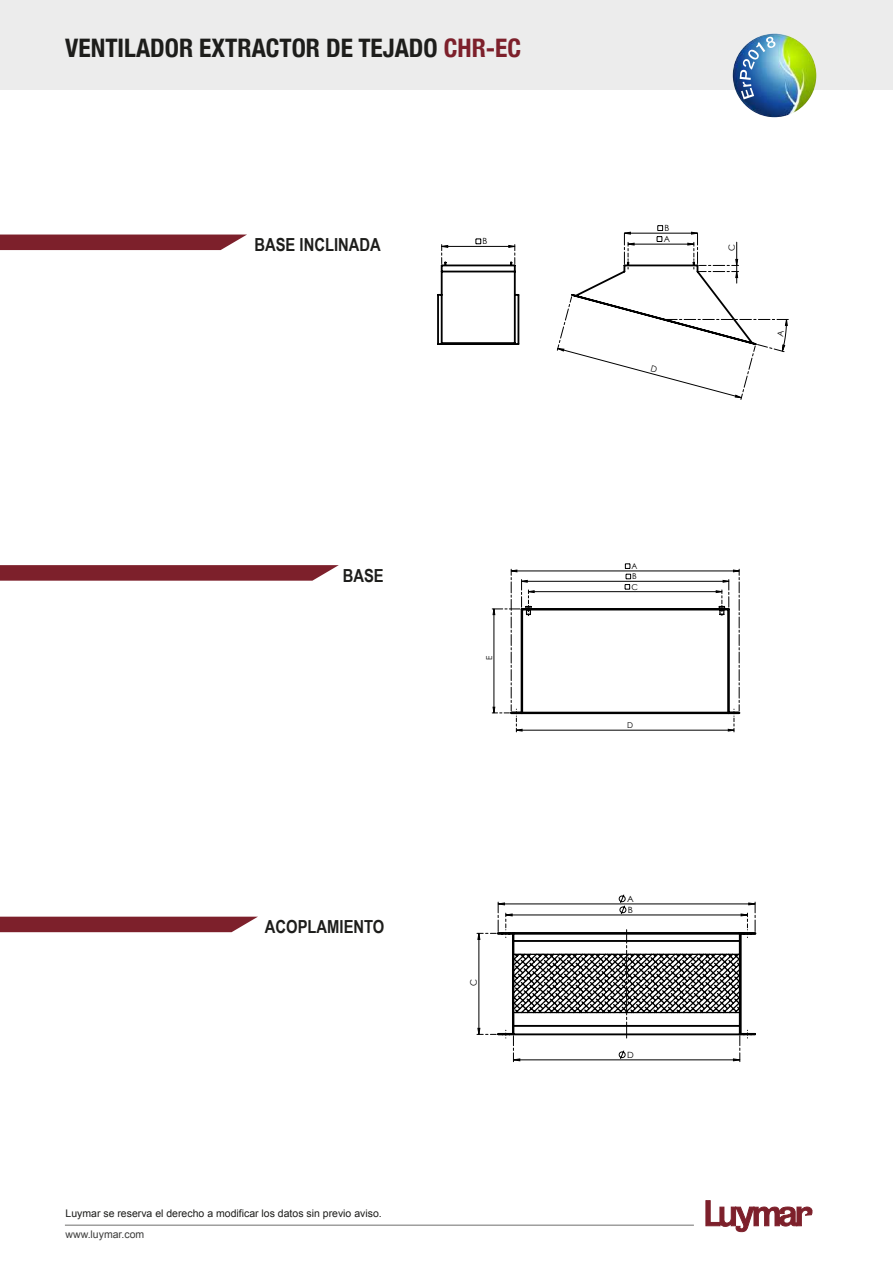
<style>
.page{position:relative;width:893px;height:1263px;background:#fff}
.page>*{position:absolute;margin:0;border:0;box-sizing:border-box;transform-origin:0 0}
.t1{font:700 condensed 25.5px "Helvetica Neue";color:#1d1d1b}
.t2{font:700 18px "Arial Narrow";color:#1d1d1b}
.t3{font:10.5px "Arial";color:#1d1d1b}
.t4{font:10.5px "Arial";color:#3c3c3b}
.t5{font:9px "Century Gothic";color:#000;scale:.95 1}
.t6{font:8.55px "Century Gothic";color:#000}
.t7{font:8.55px "Century Gothic";color:#000;scale:1.05 1}
.t8{font:8.1px/10.4px "Century Gothic";color:#000;text-align:justify}
.s1{color:#7d202b}
</style>
<div class="page">
<div style="left:0;top:0;width:893px;height:89px;background:#ececec"></div>
<svg style="left:706px;top:1200px;width:107px;height:32px"></svg>
<hr style="left:65px;top:1225px;width:629px;height:1px;background:#6f6f6e">
<img style="left:733px;top:34px;width:83px;height:83px;border-radius:42px">
<svg style="left:740px;top:36px;width:36px;height:63px"></svg>
<div style="left:0;top:917px;width:258px;height:15px;background:#7d202b"></div>
<svg style="left:477px;top:894px;width:279px;height:168px"></svg>
<div style="left:0;top:235px;width:246px;height:15px;background:#7d202b"></div>
<hr style="left:437px;top:295px;width:2px;height:49px;background:#000">
<svg style="left:0;top:565px;width:339px;height:16px"></svg>
<svg style="left:492px;top:564px;width:248px;height:168px"></svg>
<svg style="left:438px;top:225px;width:350px;height:175px"></svg>
<h1 class="t1" style="left:65px;top:27px;width:457px">VENTILADOR EXTRACTOR DE TEJADO <span class="s1">CHR-EC</span></h1>
<h2 class="t2" style="left:254px;top:231px;width:128px">BASE INCLINADA</h2>
<p class="t6" style="left:482px;top:235px;width:6px">B</p>
<p class="t6" style="left:664px;top:222px;width:6px">B</p>
<p class="t6" style="left:664px;top:233px;width:8px">A</p>
<p class="t6" style="left:726px;top:251px;width:8px;rotate:-90deg">C</p>
<h2 class="t2" style="left:343px;top:562px;width:43px">BASE</h2>
<p class="t8" style="left:484px;top:659px;width:6px;rotate:-90deg">E</p>
<h2 class="t2" style="left:265px;top:913px;width:121px">ACOPLAMIENTO</h2>
<p class="t5" style="left:467px;top:986px;width:9px;rotate:-90deg">C</p>
<p class="t3" style="left:66px;top:1207px;width:318px">Luymar se reserva el derecho a modificar los datos sin previo aviso.</p>
<p class="t4" style="left:66px;top:1228px;width:80px">www.luymar.com</p>
<p class="t8" style="left:631px;top:561px;width:8px">A B C</p>
<p class="t8" style="left:627px;top:720px;width:7px">D</p>
<p class="t7" style="left:627px;top:893px;width:8px">A</p>
<p class="t7" style="left:628px;top:904px;width:6px">B</p>
<p class="t7" style="left:627px;top:1049px;width:8px">D</p>
</div>
